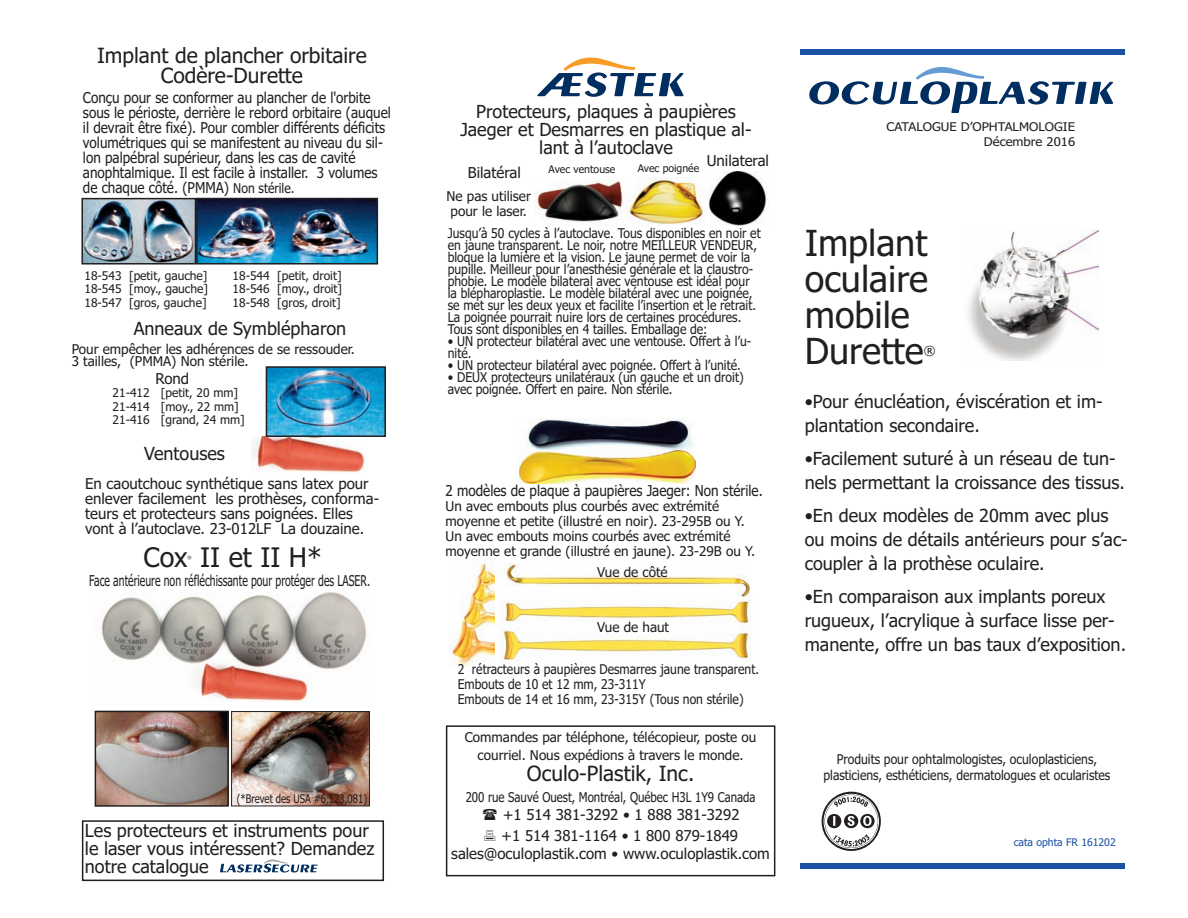
<style>
.page{position:relative;width:1188px;height:918px;background:#fff}
.page>*{position:absolute;margin:0;border:0;box-sizing:border-box;transform-origin:0 0}
.t1{font:54px "Oculoplastik";color:#231f20}
.t2{font:36px/36px "Tahoma";color:#231f20}
.t3{font:27px "Tahoma";color:#231f20}
.t4{font:21px/19.5px "Tahoma";color:#231f20;text-align:center}
.t5{font:18px/24px "Tahoma";color:#231f20}
.t6{font:15px/15px "Tahoma";color:#231f20;scale:.9 1}
.t7{font:15px/15px "Tahoma";color:#231f20}
.t8{font:15px "Tahoma";color:#231f20;scale:.7 1}
.t9{font:13.5px/12px "Tahoma";color:#231f20;scale:.9 1}
.t10{font:13.5px/15px "Tahoma";color:#231f20}
.t11{font:13.5px "Tahoma";color:#231f20;scale:.85 1}
.t12{font:12.6px "Tahoma";color:#231f20}
.t13{font:12px/13.5px "Tahoma";color:#231f20;text-align:justify}
.t14{font:12px/14.4px "Tahoma";color:#231f20;text-align:right;scale:1.09 1}
.t15{font:12px "Tahoma";color:#231f20;scale:.8 1}
.t16{font:10.5px "Tahoma";color:#231f20}
.t17{font:10.5px "Tahoma";color:#1c52a4}
.t18{font:4.5px "Tahoma";color:#231f20}
.s1{font-size:13.5px}
</style>
<div class="page">
<svg style="left:809px;top:67px;width:304px;height:46px"></svg>
<img style="left:968px;top:230px;width:130px;height:130px">
<div style="left:801px;top:863px;width:324px;height:6px;background:#1c52a4"></div>
<div style="left:801px;top:49px;width:324px;height:6px;background:#1c52a4"></div>
<img style="left:505px;top:564px;width:246px;height:34px">
<img style="left:499px;top:600px;width:252px;height:62px">
<img style="left:452px;top:558px;width:43px;height:108px">
<div style="left:446px;top:725px;width:329px;height:151px;border:2px solid #231f20"></div>
<img style="left:536px;top:179px;width:87px;height:44px">
<img style="left:627px;top:178px;width:77px;height:47px">
<svg style="left:537px;top:57px;width:147px;height:40px"></svg>
<img style="left:519px;top:418px;width:176px;height:65px">
<img style="left:708px;top:172px;width:59px;height:54px">
<img style="left:98px;top:714px;width:128px;height:90px">
<div style="left:95px;top:711px;width:134px;height:96px;border:2px solid #231f20"></div>
<img style="left:233px;top:713px;width:135px;height:91px">
<div style="left:231px;top:711px;width:139px;height:95px;border:1px solid #231f20"></div>
<img style="left:100px;top:593px;width:266px;height:108px">
<img style="left:251px;top:437px;width:114px;height:37px">
<div style="left:82px;top:820px;width:302px;height:61px;border:2px solid #231f20"></div>
<svg style="left:220px;top:859px;width:98px;height:14px"></svg>
<img style="left:269px;top:369px;width:114px;height:65px">
<div style="left:266px;top:366px;width:120px;height:71px;border:2px solid #231f20"></div>
<img style="left:199px;top:201px;width:176px;height:61px">
<div style="left:196px;top:198px;width:182px;height:67px;border:2px solid #231f20"></div>
<img style="left:84px;top:201px;width:109px;height:61px">
<div style="left:81px;top:198px;width:115px;height:67px;border:2px solid #231f20"></div>
<h3 class="t4" style="left:97px;top:46px;width:271px">Implant de plancher orbitaire<br>Codère-Durette</h3>
<p class="t6" style="left:83px;top:90px;width:344px">Conçu pour se conformer au plancher de l'orbite sous le périoste, derrière le rebord orbitaire (auquel il devrait être fixé). Pour combler différents déficits volumétriques qui se manifestent au niveau du sil&shy;lon palpébral supérieur, dans les cas de cavité anophtalmique. Il est facile à installer. 3 volumes de chaque côté. (PMMA) <span class="s1">Non stérile.</span></p>
<p class="t13" style="left:84px;top:269px;width:125px">18-543 [petit, gauche] 18-545 [moy., gauche] 18-547 [gros, gauche]</p>
<p class="t13" style="left:233px;top:269px;width:111px">18-544 [petit, droit] 18-546 [moy., droit] 18-548 [gros, droit]</p>
<h3 class="t5" style="left:134px;top:317px;width:214px">Anneaux de Symblépharon</h3>
<p class="t7" style="left:155px;top:371px;width:35px">Rond</p>
<p class="t13" style="left:113px;top:386px;width:134px;text-align:left">21-412 [petit, 20 mm]<br>21-414 [moy., 22 mm]<br>21-416 [grand, 24 mm]</p>
<p class="t10" style="left:72px;top:343px;width:285px;line-height:12px">Pour empêcher les adhérences de se ressouder.<br>3 tailles, (PMMA) Non stérile.</p>
<h3 class="t5" style="left:144px;top:441px;width:82px">Ventouses</h3>
<p class="t7" style="left:85px;top:476px;width:295px">En caoutchouc synthétique sans latex pour enlever facilement les prothèses, conforma&shy;teurs et protecteurs sans poignées. Elles vont à l’autoclave. 23-012LF La douzaine.</p>
<h3 class="t3" style="left:144px;top:542px;width:46px">Cox</h3>
<p class="t18" style="left:188px;top:554px;width:6px">®</p>
<h3 class="t3" style="left:200px;top:542px;width:123px">II et II H*</h3>
<p class="t8" style="left:89px;top:572px;width:403px">Face antérieure non réfléchissante pour protéger des LASER.</p>
<p class="t15" style="left:237px;top:792px;width:164px">(*Brevet des USA #6,123,081)</p>
<h3 class="t5" style="left:85px;top:822px;width:291px;line-height:18px">Les protecteurs et instruments pour le laser vous intéressent? Demandez notre catalogue</h3>
<h3 class="t5" style="left:460px;top:103px;width:293px;line-height:18px;text-align:center">Protecteurs, plaques à paupières<br>Jaeger et Desmarres en plastique al&shy;lant à l’autoclave</h3>
<p class="t7" style="left:707px;top:153px;width:64px">Unilateral</p>
<p class="t16" style="left:549px;top:163px;width:68px">Avec ventouse</p>
<p class="t16" style="left:638px;top:162px;width:63px">Avec poignée</p>
<p class="t7" style="left:468px;top:165px;width:54px">Bilatéral</p>
<p class="t10" style="left:447px;top:189px;width:86px;text-align:center">Ne pas utiliser pour le laser.</p>
<p class="t9" style="left:448px;top:227px;width:349px">Jusqu’à 50 cycles à l’autoclave. Tous disponibles en noir et en jaune transparent. Le noir, notre MEILLEUR VENDEUR, bloque la lumière et la vision. Le jaune permet de voir la pupille. Meilleur pour l’anesthésie générale et la claustro&shy;phobie. Le modèle bilateral avec ventouse est idéal pour la blépharoplastie. Le modèle bilatéral avec une poignée, se met sur les deux yeux et facilite l’insertion et le retrait.<br>La poignée pourrait nuire lors de certaines procédures.<br>Tous sont disponibles en 4 tailles. Emballage de:</p>
<p class="t9" style="left:448px;top:335px;width:339px">• UN protecteur bilatéral avec une ventouse. Offert à l’u&shy;nité.</p>
<p class="t9" style="left:448px;top:359px;width:327px">• UN protecteur bilatéral avec poignée. Offert à l’unité.</p>
<p class="t9" style="left:448px;top:371px;width:330px">• DEUX protecteurs unilatéraux (un gauche et un droit) avec poignée. Offert en paire. Non stérile.</p>
<p class="t6" style="left:446px;top:484px;width:354px">2 modèles de plaque à paupières Jaeger: Non stérile.</p>
<p class="t10" style="left:446px;top:499px;width:311px">Un avec embouts plus courbés avec extrémité moyenne et petite (illustré en noir). 23-295B ou Y.<br>Un avec embouts moins courbés avec extrémité moyenne et grande (illustré en jaune). 23-29B ou Y.</p>
<p class="t10" style="left:597px;top:565px;width:72px">Vue de côté</p>
<p class="t10" style="left:597px;top:620px;width:73px">Vue de haut</p>
<p class="t9" style="left:458px;top:662px;width:336px;line-height:15px">2 rétracteurs à paupières Desmarres jaune transparent.<br>Embouts de 10 et 12 mm, 23-311Y<br>Embouts de 14 et 16 mm, 23-315Y (Tous non stérile)</p>
<p class="t10" style="left:465px;top:728px;width:293px;line-height:18px;text-align:center">Commandes par téléphone, télécopieur, poste ou courriel. Nous expédions à travers le monde.</p>
<h3 class="t4" style="left:527px;top:764px;width:169px">Oculo-Plastik, Inc.</h3>
<p class="t11" style="left:466px;top:789px;width:343px">200 rue Sauvé Ouest, Montréal, Québec H3L 1Y9 Canada</p>
<p class="t7" style="left:501px;top:804px;width:240px;line-height:21px">+1 514 381-3292 • 1 888 381-3292 +1 514 381-1164 • 1 800 879-1849</p>
<p class="t7" style="left:451px;top:846px;width:320px">sales@oculoplastik.com • www.oculoplastik.com</p>
<p class="t14" style="left:887px;top:120px;width:175px">CATALOGUE D’OPHTALMOLOGIE<br>Décembre 2016</p>
<h2 class="t2" style="left:805px;top:226px;width:125px">Implant oculaire mobile<br>Durette</h2>
<p class="t12" style="left:924px;top:344px;width:13px">®</p>
<h3 class="t5" style="left:805px;top:390px;width:299px">•Pour énucléation, éviscération et im&shy;plantation secondaire.</h3>
<h3 class="t5" style="left:805px;top:447px;width:322px">•Facilement suturé à un réseau de tun&shy;nels permettant la croissance des tissus.</h3>
<h3 class="t5" style="left:805px;top:504px;width:324px">•En deux modèles de 20mm avec plus ou moins de détails antérieurs pour s’ac&shy;coupler à la prothèse oculaire.</h3>
<h3 class="t5" style="left:805px;top:585px;width:323px">•En comparaison aux implants poreux rugueux, l’acrylique à surface lisse per&shy;manente, offre un bas taux d’exposition.</h3>
<p class="t9" style="left:824px;top:751px;width:320px;line-height:16.2px;text-align:center">Produits pour ophtalmologistes, oculoplasticiens, plasticiens, esthéticiens, dermatologues et ocularistes</p>
<h1 class="t1" style="left:819px;top:790px;width:66px">0</h1>
<p class="t17" style="left:1014px;top:837px;width:103px">cata ophta FR 161202</p>
</div>
